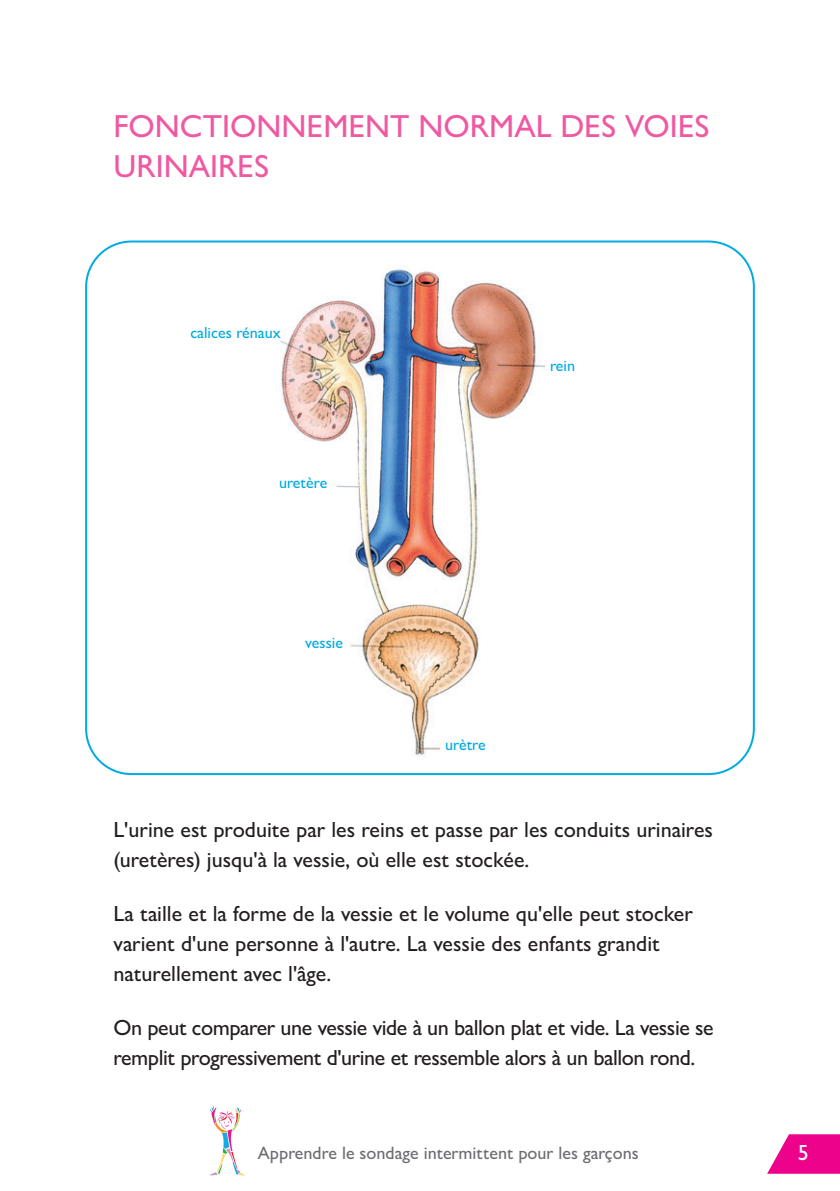
<style>
.page{position:relative;width:840px;height:1191px;background:#fff}
.page>*{position:absolute;margin:0;border:0;box-sizing:border-box;transform-origin:0 0}
.t1{font:500 32px/40px "Gill Sans Nova";color:#ef59a1}
.t2{font:500 22px/30px "Gill Sans Nova";color:#231f20}
.t3{font:500 22px/30px "Gill Sans Nova";letter-spacing:-.02em;color:#231f20}
.t4{font:500 22px "Gill Sans Nova";color:#fff}
.t5{font:500 18px "Gill Sans Nova";color:#6c6d70}
.t6{font:500 16px "Gill Sans Nova";color:#00abe1}
</style>
<div class="page">
<svg style="left:767px;top:1134px;width:72px;height:39px"></svg>
<svg style="left:210px;top:1106px;width:35px;height:69px"></svg>
<img style="left:280px;top:269px;width:266px;height:488px">
<h1 class="t1" style="left:113px;top:106px;width:597px">FONCTIONNEMENT NORMAL DES VOIES<br>URINAIRES</h1>
<p class="t6" style="left:190px;top:323px;width:92px">calices rénaux</p>
<p class="t6" style="left:279px;top:472px;width:50px">uretère</p>
<p class="t6" style="left:305px;top:633px;width:39px">vessie</p>
<p class="t6" style="left:549px;top:355px;width:27px">rein</p>
<p class="t6" style="left:445px;top:735px;width:42px">urètre</p>
<p class="t2" style="left:113px;top:814px;width:600px">L'urine est produite par les reins et passe par les conduits urinaires (uretères) jusqu'à la vessie, où elle est stockée.</p>
<p class="t2" style="left:113px;top:898px;width:580px">La taille et la forme de la vessie et le volume qu'elle peut stocker varient d'une personne à l'autre. La vessie des enfants grandit naturellement avec l'âge.</p>
<p class="t3" style="left:113px;top:1012px;width:601px">On peut comparer une vessie vide à un ballon plat et vide. La vessie se remplit progressivement d'urine et ressemble alors à un ballon rond.</p>
<p class="t5" style="left:258px;top:1141px;width:382px">Apprendre le sondage intermittent pour les garçons</p>
<p class="t4" style="left:797px;top:1138px;width:12px">5</p>
</div>
